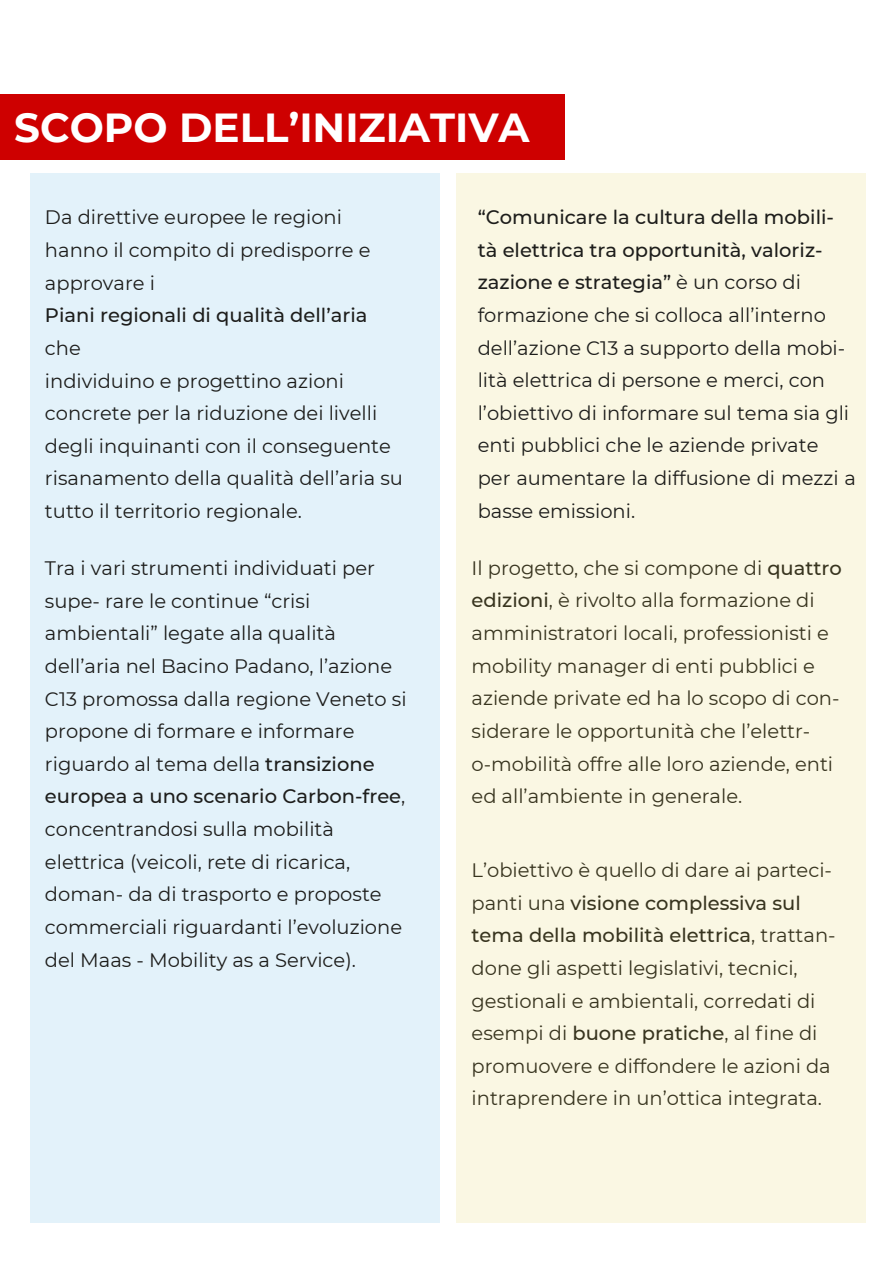
<style>
.page{position:relative;width:893px;height:1264px;background:#fff}
.page>*{position:absolute;margin:0;border:0;box-sizing:border-box;transform-origin:0 0}
.t1{font:700 40.5px "Montserrat";color:#fff}
.t2{font:19.5px/32.5px "Montserrat";color:#1d1d1b}
.t3{font:500 19.5px "Montserrat";color:#1d1d1b}
.s1{font-weight:500}
</style>
<div class="page">
<div style="left:1px;top:94px;width:564px;height:66px;background:#ce0000"></div>
<div style="left:30px;top:173px;width:409px;height:1049px;background:#e3f2fa"></div>
<div style="left:456px;top:173px;width:409px;height:1049px;background:#faf7e3"></div>
<h1 class="t1" style="left:14px;top:103px;width:517px">SCOPO DELL’INIZIATIVA</h1>
<p class="t2" style="left:45px;top:201px;width:327px">Da direttive europee le regioni hanno il compito di predisporre e approvare i</p>
<p class="t3" style="left:45px;top:303px;width:324px">Piani regionali di qualità dell’aria</p>
<p class="t2" style="left:45px;top:331px;width:359px">che<br>individuino e progettino azioni concrete per la riduzione dei livelli degli inquinanti con il conseguente risanamento della qualità dell’aria su tutto il territorio regionale.</p>
<p class="t2" style="left:45px;top:552px;width:363px">Tra i vari strumenti individuati per supe- rare le continue “crisi ambientali” legate alla qualità dell’aria nel Bacino Padano, l’azione C13 promossa dalla regione Veneto si propone di formare e informare riguardo al tema della <span class="s1">transizione europea a uno scenario Carbon-free</span>, concentrandosi sulla mobilità elettrica (veicoli, rete di ricarica, doman- da di trasporto e proposte commerciali riguardanti l’evoluzione del Maas - Mobility as a Service).</p>
<p class="t2" style="left:477px;top:201px;width:380px"><span class="s1">“Comunicare la cultura della mobili&shy;tà elettrica tra opportunità, valoriz&shy;zazione e strategia”</span> è un corso di formazione che si colloca all’interno dell’azione C13 a supporto della mobi&shy;lità elettrica di persone e merci, con l’obiettivo di informare sul tema sia gli enti pubblici che le aziende private per aumentare la diffusione di mezzi a basse emissioni.</p>
<p class="t2" style="left:471px;top:551px;width:372px">Il progetto, che si compone di <span class="s1">quattro edizioni</span>, è rivolto alla formazione di amministratori locali, professionisti e mobility manager di enti pubblici e aziende private ed ha lo scopo di con&shy;siderare le opportunità che l’elettr&shy;o-mobilità offre alle loro aziende, enti ed all’ambiente in generale.</p>
<p class="t2" style="left:471px;top:853px;width:365px">L’obiettivo è quello di dare ai parteci&shy;panti una <span class="s1">visione complessiva sul tema della mobilità elettrica</span>, trattan&shy;done gli aspetti legislativi, tecnici, gestionali e ambientali, corredati di esempi di <span class="s1">buone pratiche</span>, al fine di promuovere e diffondere le azioni da intraprendere in un’ottica integrata.</p>
</div>
